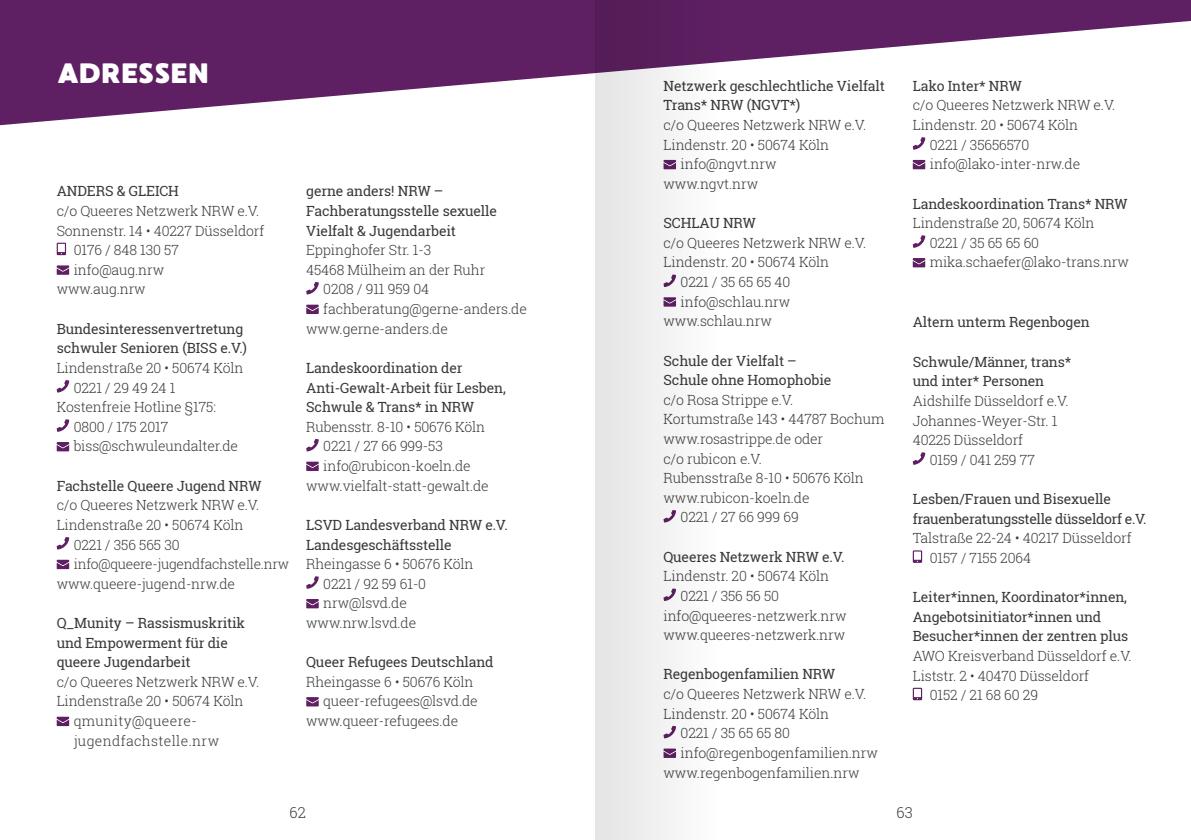
<style>
.page{position:relative;width:1191px;height:840px;background:#fff}
.page>*{position:absolute;margin:0;border:0;box-sizing:border-box;transform-origin:0 0}
.t1{font:28px "MADE Waffle Soft";letter-spacing:.005em;color:#fff}
.t2{font:300 15px "Roboto Slab";color:#3a3a39}
.t3{font:300 14px/19.6px "Roboto Slab";letter-spacing:-.01em;color:#3a3a39}
.t4{font:14px/19.6px "Roboto Slab";letter-spacing:-.01em;color:#3a3a39}
.t5{font:300 14px "Roboto Slab";letter-spacing:.025em;color:#3a3a39}
.t6{font:300 13.8px "Roboto Slab";letter-spacing:-.02em;color:#3a3a39}
</style>
<div class="page">
<svg style="left:0;top:0;width:1191px;height:125px;fill:#5e2062"></svg>
<svg style="left:57px;top:242px;width:9px;height:13px"></svg>
<svg style="left:57px;top:265px;width:12px;height:9px"></svg>
<svg style="left:57px;top:380px;width:12px;height:12px"></svg>
<svg style="left:57px;top:419px;width:12px;height:12px"></svg>
<svg style="left:57px;top:442px;width:12px;height:9px"></svg>
<svg style="left:57px;top:537px;width:12px;height:12px"></svg>
<svg style="left:57px;top:559px;width:12px;height:9px"></svg>
<svg style="left:57px;top:716px;width:12px;height:9px"></svg>
<svg style="left:306px;top:282px;width:13px;height:12px"></svg>
<svg style="left:306px;top:304px;width:13px;height:10px"></svg>
<svg style="left:306px;top:439px;width:13px;height:12px"></svg>
<svg style="left:306px;top:461px;width:13px;height:9px"></svg>
<svg style="left:306px;top:576px;width:13px;height:12px"></svg>
<svg style="left:306px;top:599px;width:13px;height:9px"></svg>
<svg style="left:306px;top:697px;width:13px;height:9px"></svg>
<svg style="left:912px;top:452px;width:13px;height:12px"></svg>
<svg style="left:912px;top:550px;width:10px;height:12px"></svg>
<svg style="left:912px;top:687px;width:10px;height:12px"></svg>
<svg style="left:912px;top:137px;width:13px;height:12px"></svg>
<svg style="left:912px;top:160px;width:13px;height:9px"></svg>
<svg style="left:912px;top:235px;width:13px;height:12px"></svg>
<svg style="left:912px;top:258px;width:13px;height:9px"></svg>
<svg style="left:595px;top:0;width:155px;height:839px;fill:#f3f3f3"></svg>
<h1 class="t1" style="left:57px;top:56px;width:153px">ADRESSEN</h1>
<p class="t4" style="left:57px;top:181px;width:124px">ANDERS &amp; GLEICH</p>
<p class="t3" style="left:57px;top:200px;width:204px">c/o Queeres Netzwerk NRW e.V.</p>
<p class="t3" style="left:57px;top:220px;width:209px">Sonnenstr. 14 • 40227 Düsseldorf</p>
<p class="t3" style="left:74px;top:240px;width:107px">0176 / 848 130 57</p>
<p class="t3" style="left:74px;top:259px;width:92px">info@aug.nrw</p>
<p class="t3" style="left:57px;top:279px;width:91px">www.aug.nrw</p>
<p class="t4" style="left:57px;top:318px;width:192px">Bundesinteressenvertretung schwuler Senioren (BISS e.V.)</p>
<p class="t3" style="left:57px;top:357px;width:188px">Lindenstraße 20 • 50674 Köln</p>
<p class="t3" style="left:74px;top:377px;width:103px">0221 / 29 49 24 1</p>
<p class="t3" style="left:57px;top:396px;width:161px">Kostenfreie Hotline §175:</p>
<p class="t3" style="left:74px;top:416px;width:96px">0800 / 175 2017</p>
<p class="t3" style="left:74px;top:436px;width:166px">biss@schwuleundalter.de</p>
<p class="t4" style="left:57px;top:475px;width:206px">Fachstelle Queere Jugend NRW</p>
<p class="t3" style="left:57px;top:494px;width:204px">c/o Queeres Netzwerk NRW e.V.</p>
<p class="t3" style="left:57px;top:514px;width:188px">Lindenstraße 20 • 50674 Köln</p>
<p class="t3" style="left:74px;top:534px;width:107px">0221 / 356 565 30</p>
<p class="t6" style="left:74px;top:554px;width:217px">info@queere-jugendfachstelle.nrw</p>
<p class="t3" style="left:57px;top:573px;width:180px">www.queere-jugend-nrw.de</p>
<p class="t4" style="left:57px;top:612px;width:190px">Q_Munity – Rassismuskritik und Empowerment für die queere Jugendarbeit</p>
<p class="t3" style="left:57px;top:671px;width:204px">c/o Queeres Netzwerk NRW e.V.</p>
<p class="t3" style="left:57px;top:690px;width:188px">Lindenstraße 20 • 50674 Köln</p>
<p class="t5" style="left:74px;top:711px;width:125px">qmunity@queere-</p>
<p class="t5" style="left:74px;top:730px;width:147px">jugendfachstelle.nrw</p>
<p class="t4" style="left:306px;top:181px;width:192px">gerne anders! NRW –<br>Fachberatungsstelle sexuelle<br>Vielfalt &amp; Jugendarbeit</p>
<p class="t3" style="left:306px;top:240px;width:127px">Eppinghofer Str. 1-3</p>
<p class="t3" style="left:306px;top:259px;width:180px">45468 Mülheim an der Ruhr</p>
<p class="t3" style="left:323px;top:279px;width:107px">0208 / 911 959 04</p>
<p class="t3" style="left:323px;top:298px;width:205px">fachberatung@gerne-anders.de</p>
<p class="t3" style="left:306px;top:318px;width:143px">www.gerne-anders.de</p>
<p class="t4" style="left:306px;top:357px;width:201px">Landeskoordination der<br>Anti-Gewalt-Arbeit für Lesben,<br>Schwule &amp; Trans* in NRW</p>
<p class="t3" style="left:306px;top:416px;width:180px">Rubensstr. 8-10 • 50676 Köln</p>
<p class="t3" style="left:323px;top:436px;width:121px">0221 / 27 66 999-53</p>
<p class="t3" style="left:323px;top:455px;width:149px">info@rubicon-koeln.de</p>
<p class="t3" style="left:306px;top:475px;width:184px">www.vielfalt-statt-gewalt.de</p>
<p class="t4" style="left:306px;top:514px;width:203px">LSVD Landesverband NRW e.V.<br>Landesgeschäftsstelle</p>
<p class="t3" style="left:306px;top:553px;width:169px">Rheingasse 6 • 50676 Köln</p>
<p class="t3" style="left:323px;top:573px;width:104px">0221 / 92 59 61-0</p>
<p class="t3" style="left:323px;top:592px;width:85px">nrw@lsvd.de</p>
<p class="t3" style="left:306px;top:612px;width:112px">www.nrw.lsvd.de</p>
<p class="t4" style="left:306px;top:651px;width:189px">Queer Refugees Deutschland</p>
<p class="t3" style="left:306px;top:671px;width:169px">Rheingasse 6 • 50676 Köln</p>
<p class="t3" style="left:323px;top:690px;width:156px">queer-refugees@lsvd.de</p>
<p class="t3" style="left:306px;top:710px;width:153px">www.queer-refugees.de</p>
<p class="t4" style="left:663px;top:76px;width:223px">Netzwerk geschlechtliche Vielfalt<br>Trans* NRW (NGVT*)</p>
<p class="t3" style="left:663px;top:115px;width:204px">c/o Queeres Netzwerk NRW e.V.</p>
<p class="t3" style="left:663px;top:134px;width:167px">Lindenstr. 20 • 50674 Köln</p>
<p class="t3" style="left:680px;top:154px;width:98px">info@ngvt.nrw</p>
<p class="t3" style="left:663px;top:173px;width:96px">www.ngvt.nrw</p>
<p class="t4" style="left:663px;top:213px;width:94px">SCHLAU NRW</p>
<p class="t3" style="left:663px;top:232px;width:204px">c/o Queeres Netzwerk NRW e.V.</p>
<p class="t3" style="left:663px;top:252px;width:167px">Lindenstr. 20 • 50674 Köln</p>
<p class="t3" style="left:680px;top:271px;width:111px">0221 / 35 65 65 40</p>
<p class="t3" style="left:680px;top:291px;width:111px">info@schlau.nrw</p>
<p class="t3" style="left:663px;top:311px;width:110px">www.schlau.nrw</p>
<p class="t4" style="left:663px;top:350px;width:169px">Schule der Vielfalt –<br>Schule ohne Homophobie</p>
<p class="t3" style="left:663px;top:389px;width:131px">c/o Rosa Strippe e.V.</p>
<p class="t3" style="left:663px;top:409px;width:222px">Kortumstraße 143 • 44787 Bochum</p>
<p class="t3" style="left:663px;top:428px;width:161px">www.rosastrippe.de oder</p>
<p class="t3" style="left:663px;top:448px;width:100px">c/o rubicon e.V.</p>
<p class="t3" style="left:663px;top:467px;width:202px">Rubensstraße 8-10 • 50676 Köln</p>
<p class="t3" style="left:663px;top:487px;width:148px">www.rubicon-koeln.de</p>
<p class="t3" style="left:680px;top:507px;width:120px">0221 / 27 66 999 69</p>
<p class="t4" style="left:663px;top:546px;width:182px">Queeres Netzwerk NRW e.V.</p>
<p class="t3" style="left:663px;top:565px;width:167px">Lindenstr. 20 • 50674 Köln</p>
<p class="t3" style="left:680px;top:585px;width:100px">0221 / 356 56 50</p>
<p class="t3" style="left:663px;top:605px;width:185px">info@queeres-netzwerk.nrw</p>
<p class="t3" style="left:663px;top:624px;width:183px">www.queeres-netzwerk.nrw</p>
<p class="t4" style="left:663px;top:664px;width:173px">Regenbogenfamilien NRW</p>
<p class="t3" style="left:663px;top:683px;width:204px">c/o Queeres Netzwerk NRW e.V.</p>
<p class="t3" style="left:663px;top:703px;width:167px">Lindenstr. 20 • 50674 Köln</p>
<p class="t3" style="left:680px;top:722px;width:111px">0221 / 35 65 65 80</p>
<p class="t3" style="left:680px;top:742px;width:199px">info@regenbogenfamilien.nrw</p>
<p class="t3" style="left:663px;top:761px;width:197px">www.regenbogenfamilien.nrw</p>
<p class="t4" style="left:912px;top:76px;width:111px">Lako Inter* NRW</p>
<p class="t3" style="left:912px;top:95px;width:204px">c/o Queeres Netzwerk NRW e.V.</p>
<p class="t3" style="left:912px;top:115px;width:167px">Lindenstr. 20 • 50674 Köln</p>
<p class="t3" style="left:929px;top:134px;width:101px">0221 / 35656570</p>
<p class="t3" style="left:929px;top:154px;width:152px">info@lako-inter-nrw.de</p>
<p class="t4" style="left:912px;top:193px;width:216px">Landeskoordination Trans* NRW</p>
<p class="t3" style="left:929px;top:213px;width:201px;text-indent:-17px">Lindenstraße 20, 50674 Köln<br>0221 / 35 65 65 60 mika.schaefer@lako-trans.nrw</p>
<p class="t4" style="left:912px;top:312px;width:178px">Altern unterm Regenbogen</p>
<p class="t4" style="left:912px;top:351px;width:160px">Schwule/Männer, trans* und inter* Personen</p>
<p class="t3" style="left:912px;top:390px;width:157px">Aidshilfe Düsseldorf e.V.</p>
<p class="t3" style="left:912px;top:410px;width:146px">Johannes-Weyer-Str. 1</p>
<p class="t3" style="left:912px;top:429px;width:112px">40225 Düsseldorf</p>
<p class="t3" style="left:929px;top:449px;width:107px">0159 / 041 259 77</p>
<p class="t4" style="left:912px;top:488px;width:235px">Lesben/Frauen und Bisexuelle frauenberatungsstelle düsseldorf e.V.</p>
<p class="t3" style="left:929px;top:527px;width:203px;text-indent:-17px">Talstraße 22-24 • 40217 Düsseldorf<br>0157 / 7155 2064</p>
<p class="t4" style="left:912px;top:586px;width:217px">Leiter*innen, Koordinator*innen,<br>Angebotsinitiator*innen und<br>Besucher*innen der zentren plus</p>
<p class="t3" style="left:912px;top:645px;width:220px">AWO Kreisverband Düsseldorf e.V.</p>
<p class="t3" style="left:912px;top:665px;width:178px">Liststr. 2 • 40470 Düsseldorf</p>
<p class="t3" style="left:929px;top:684px;width:110px">0152 / 21 68 60 29</p>
<p class="t2" style="left:289px;top:802px;width:18px">62</p>
<p class="t2" style="left:896px;top:802px;width:18px">63</p>
</div>
